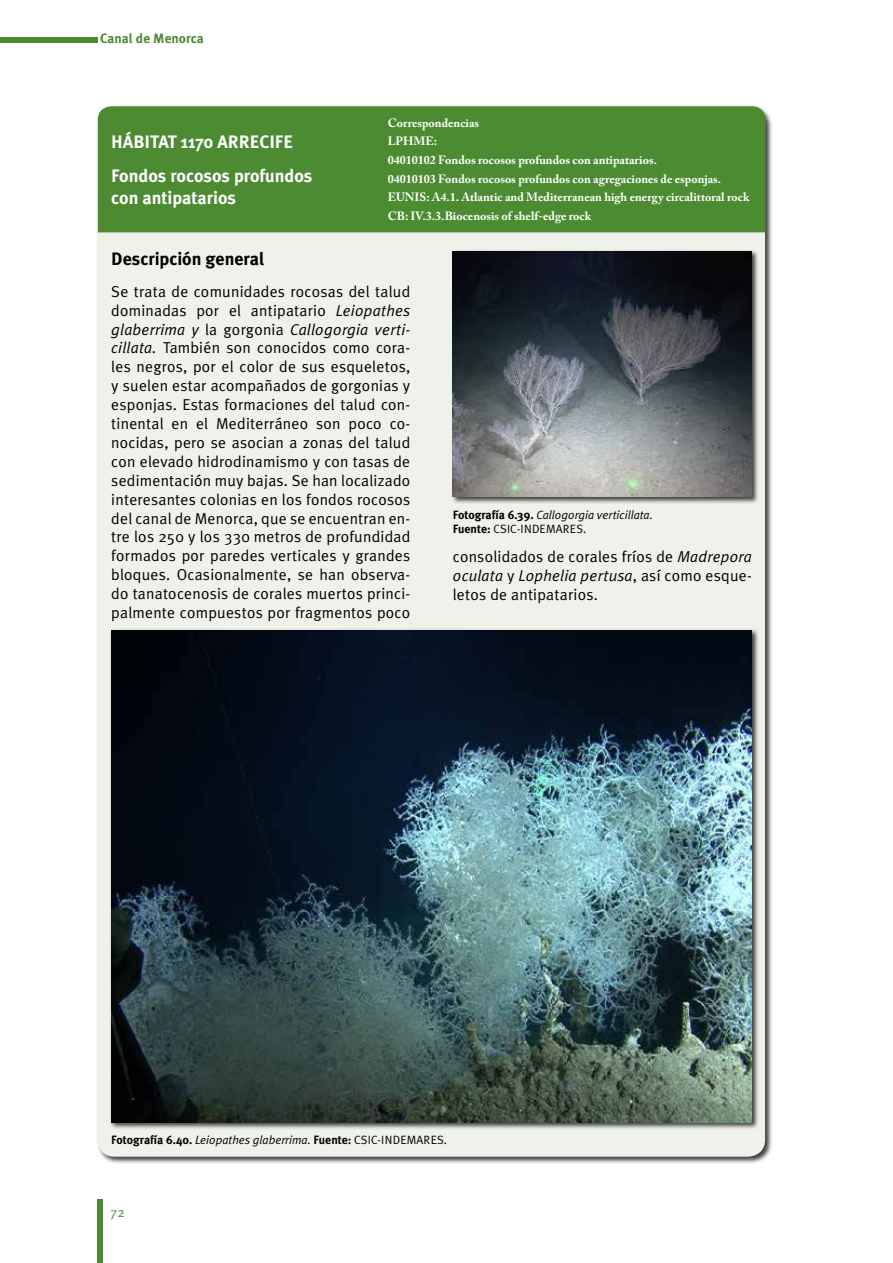
<style>
.page{position:relative;width:893px;height:1263px;background:#fff}
.page>*{position:absolute;margin:0;border:0;box-sizing:border-box;transform-origin:0 0}
.t1{font:700 18px/34.3px "Meta Plus";color:#fff}
.t2{font:700 18px "Meta Plus";color:#000}
.t3{font:15.75px/18.9px "Meta Plus Normal";letter-spacing:.015em;color:#000;text-align:justify}
.t4{font:700 13.5px "Meta Plus";color:#4c8b32}
.t5{font:13.5px "Meta";color:#4c8b32}
.t6{font:700 12px/18.6px "Adobe Caslon Pro";color:#fff}
.t7{font:italic 12px/14.4px "Meta Plus Normal";color:#000}
.t8{font:700 12px "Meta Plus";color:#000}
.s1{font-style:italic}
.s2{font-family:"Meta Plus";font-weight:700;font-style:normal}
.s3{font-style:normal}
.s4{font-family:"Meta Plus Normal";font-weight:400;font-style:italic}
.s5{font-family:"Meta Plus Normal";font-weight:400}
</style>
<div class="page">
<div style="left:98px;top:1199px;width:5px;height:64px;background:#4c8b32"></div>
<div style="left:0;top:37px;width:98px;height:6px;background:#4c8b32"></div>
<div style="left:97px;top:106px;width:668px;height:1051px;background:#eff2ea;border-radius:17px"></div>
<div style="left:98px;top:106px;width:667px;height:126px;background:#4c8b32"></div>
<div style="left:451px;top:249px;width:308px;height:255px;background:#000;opacity:.75"></div>
<img style="left:453px;top:251px;width:299px;height:245px">
<div style="left:110px;top:628px;width:649px;height:502px;background:#000;opacity:.75"></div>
<img style="left:111px;top:630px;width:641px;height:492px">
<p class="t4" style="left:100px;top:30px;width:105px">Canal de Menorca</p>
<p class="t1" style="left:111px;top:124px;width:203px">HÁBITAT 1170 ARRECIFE<br>Fondos rocosos profundos</p>
<p class="t1" style="left:111px;top:180px;width:126px">con antipatarios</p>
<p class="t6" style="left:388px;top:113px;width:363px">Correspondencias<br>LPHME:<br>04010102 Fondos rocosos profundos con antipatarios.<br>04010103 Fondos rocosos profundos con agregaciones de esponjas.<br>EUNIS: A4.1. Atlantic and Mediterranean high energy circalittoral rock CB: IV.3.3.Biocenosis of shelf-edge rock</p>
<p class="t2" style="left:111px;top:248px;width:155px">Descripción general</p>
<p class="t3" style="left:111px;top:282px;width:300px">Se trata de comunidades rocosas del talud dominadas por el antipatario <span class="s1">Leiopathes glaberrima y</span> la gorgonia <span class="s1">Callogorgia verti&shy;cillata.</span> También son conocidos como cora&shy;les negros, por el color de sus esqueletos, y suelen estar acompañados de gorgonias y esponjas. Estas formaciones del talud con&shy;tinental en el Mediterráneo son poco co&shy;nocidas, pero se asocian a zonas del talud con elevado hidrodinamismo y con tasas de sedimentación muy bajas. Se han localizado interesantes colonias en los fondos rocosos del canal de Menorca, que se encuentran en&shy;tre los 250 y los 330 metros de profundidad formados por paredes verticales y grandes bloques. Ocasionalmente, se han observa&shy;do tanatocenosis de corales muertos princi&shy;palmente compuestos por fragmentos poco</p>
<p class="t7" style="left:453px;top:507px;width:202px"><span class="s2">Fotografía 6.39.</span> Callogorgia verticillata.<br><span class="s2">Fuente:</span> <span class="s3">CSIC-INDEMARES.</span></p>
<p class="t3" style="left:453px;top:547px;width:300px">consolidados de corales fríos de <span class="s1">Madrepora oculata</span> y <span class="s1">Lophelia pertusa</span>, así como esque&shy;letos de antipatarios.</p>
<p class="t8" style="left:111px;top:1133px;width:337px">Fotografía 6.40. <span class="s4">Leiopathes glaberrima.</span> Fuente: <span class="s5">CSIC-INDEMARES.</span></p>
<p class="t5" style="left:110px;top:1205px;width:16px">72</p>
</div>
